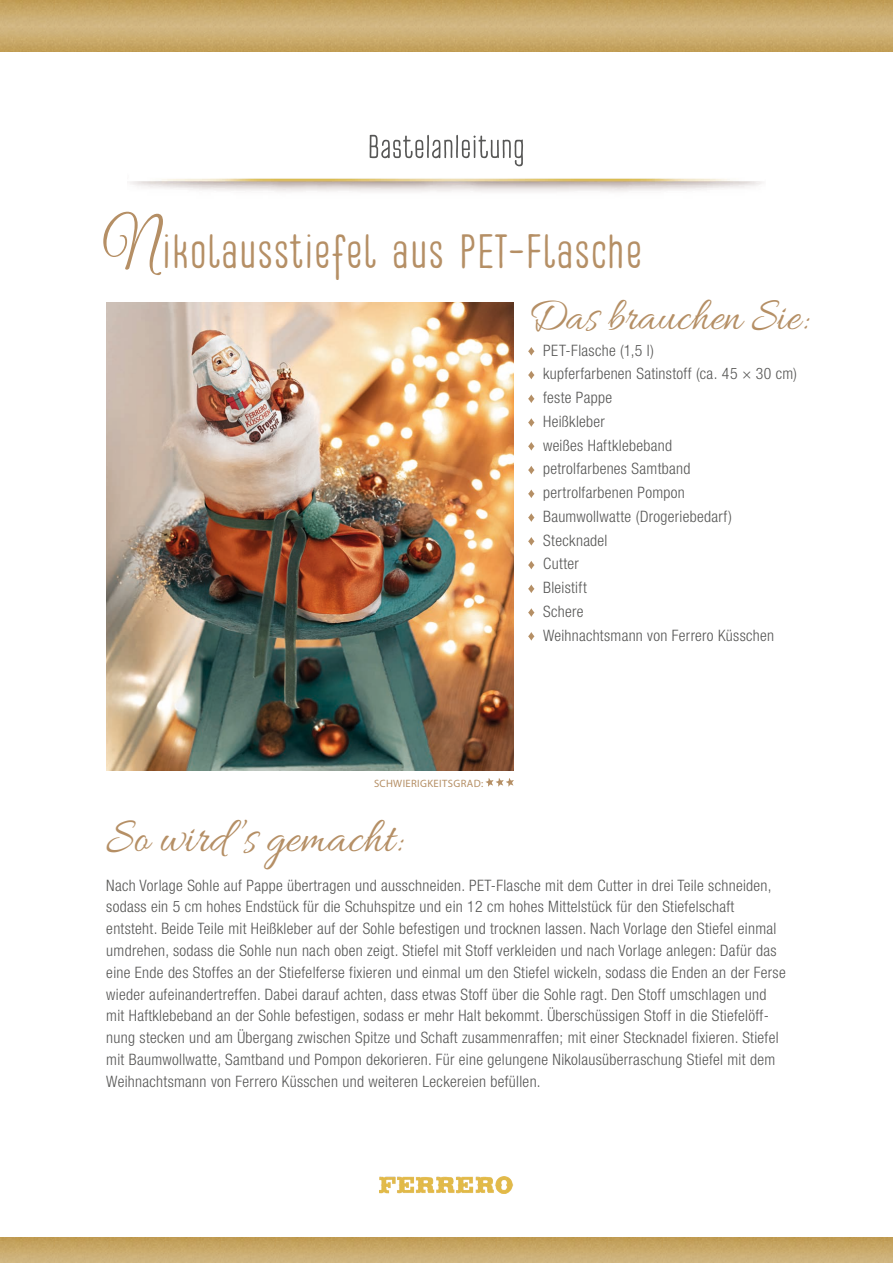
<style>
.page{position:relative;width:893px;height:1263px;background:#fff}
.page>*{position:absolute;margin:0;border:0;box-sizing:border-box;transform-origin:0 0}
.t1{font:67.5px "Good Vibrations Script";color:#b58f65;scale:.77 1}
.t2{font:51px "Allura";color:#b58f65;scale:.9 1}
.t3{font:48px "Frykas";letter-spacing:-.01em;color:#b58f65}
.Absatzformat_1{font:48px "Allura";color:#b58f65;scale:.9 1}
.t4{font:300 condensed 15.75px/21.8px "Helvetica Neue LT Pro";letter-spacing:.02em;color:#575756}
.t5{font:10.65px "Myriad Pro";letter-spacing:.035em;color:#b58f65}
</style>
<div class="page">
<img style="left:0;top:1237px;width:497px;height:26px">
<img style="left:497px;top:1237px;width:396px;height:26px">
<img style="left:0;top:0;width:497px;height:51px">
<img style="left:497px;top:0;width:396px;height:51px">
<img style="left:106px;top:303px;width:408px;height:467px">
<img style="left:379px;top:1176px;width:135px;height:18px">
<svg style="left:528px;top:347px;width:6px;height:9px"></svg>
<svg style="left:528px;top:371px;width:6px;height:8px"></svg>
<svg style="left:528px;top:394px;width:6px;height:9px"></svg>
<svg style="left:528px;top:418px;width:6px;height:9px"></svg>
<svg style="left:528px;top:442px;width:6px;height:9px"></svg>
<svg style="left:528px;top:466px;width:6px;height:8px"></svg>
<svg style="left:528px;top:489px;width:6px;height:9px"></svg>
<svg style="left:528px;top:513px;width:6px;height:9px"></svg>
<svg style="left:528px;top:537px;width:6px;height:9px"></svg>
<svg style="left:528px;top:561px;width:6px;height:8px"></svg>
<svg style="left:528px;top:584px;width:6px;height:9px"></svg>
<svg style="left:528px;top:608px;width:6px;height:9px"></svg>
<svg style="left:528px;top:632px;width:6px;height:9px"></svg>
<svg style="left:485px;top:778px;width:29px;height:9px"></svg>
<img style="left:130px;top:178px;width:632px;height:14px">
<svg style="left:370px;top:135px;width:153px;height:31px"></svg>
<p class="t1" style="left:103px;top:198px;width:71px">N</p>
<p class="t3" style="left:162px;top:223px;width:483px">ikolausstiefel aus PET-Flasche</p>
<p class="Absatzformat_1" style="left:528px;top:289px;width:312px">Das brauchen Sie:</p>
<p class="t4" style="left:543px;top:339px;width:112px">PET-Flasche (1,5 l)</p>
<p class="t4" style="left:543px;top:363px;width:255px">kupferfarbenen Satinstoff (ca. 45 × 30 cm)</p>
<p class="t4" style="left:543px;top:387px;width:70px">feste Pappe</p>
<p class="t4" style="left:543px;top:410px;width:63px">Heißkleber</p>
<p class="t4" style="left:543px;top:434px;width:130px">weißes Haftklebeband</p>
<p class="t4" style="left:543px;top:458px;width:149px">petrolfarbenes Samtband</p>
<p class="t4" style="left:543px;top:482px;width:143px">pertrolfarbenen Pompon</p>
<p class="t4" style="left:543px;top:505px;width:190px">Baumwollwatte (Drogeriebedarf)</p>
<p class="t4" style="left:543px;top:529px;width:66px">Stecknadel</p>
<p class="t4" style="left:543px;top:553px;width:37px">Cutter</p>
<p class="t4" style="left:543px;top:577px;width:45px">Bleistift</p>
<p class="t4" style="left:543px;top:600px;width:42px">Schere</p>
<p class="t4" style="left:543px;top:624px;width:232px">Weihnachtsmann von Ferrero Küsschen</p>
<p class="t5" style="left:374px;top:776px;width:111px">SCHWIERIGKEITSGRAD:</p>
<p class="t2" style="left:106px;top:809px;width:329px">So wird ’s gemacht:</p>
<p class="t4" style="left:106px;top:874px;width:681px">Nach Vorlage Sohle auf Pappe übertragen und ausschneiden. PET-Flasche mit dem Cutter in drei Teile schneiden, sodass ein 5 cm hohes Endstück für die Schuhspitze und ein 12 cm hohes Mittelstück für den Stiefelschaft entsteht. Beide Teile mit Heißkleber auf der Sohle befestigen und trocknen lassen. Nach Vorlage den Stiefel einmal umdrehen, sodass die Sohle nun nach oben zeigt. Stiefel mit Stoff verkleiden und nach Vorlage anlegen: Dafür das eine Ende des Stoffes an der Stiefelferse fixieren und einmal um den Stiefel wickeln, sodass die Enden an der Ferse wieder aufeinandertreffen. Dabei darauf achten, dass etwas Stoff über die Sohle ragt. Den Stoff umschlagen und mit Haftklebeband an der Sohle befestigen, sodass er mehr Halt bekommt. Überschüssigen Stoff in die Stiefelöff&shy;nung stecken und am Übergang zwischen Spitze und Schaft zusammenraffen; mit einer Stecknadel fixieren. Stiefel mit Baumwollwatte, Samtband und Pompon dekorieren. Für eine gelungene Nikolausüberraschung Stiefel mit dem Weihnachtsmann von Ferrero Küsschen und weiteren Leckereien befüllen.</p>
</div>
